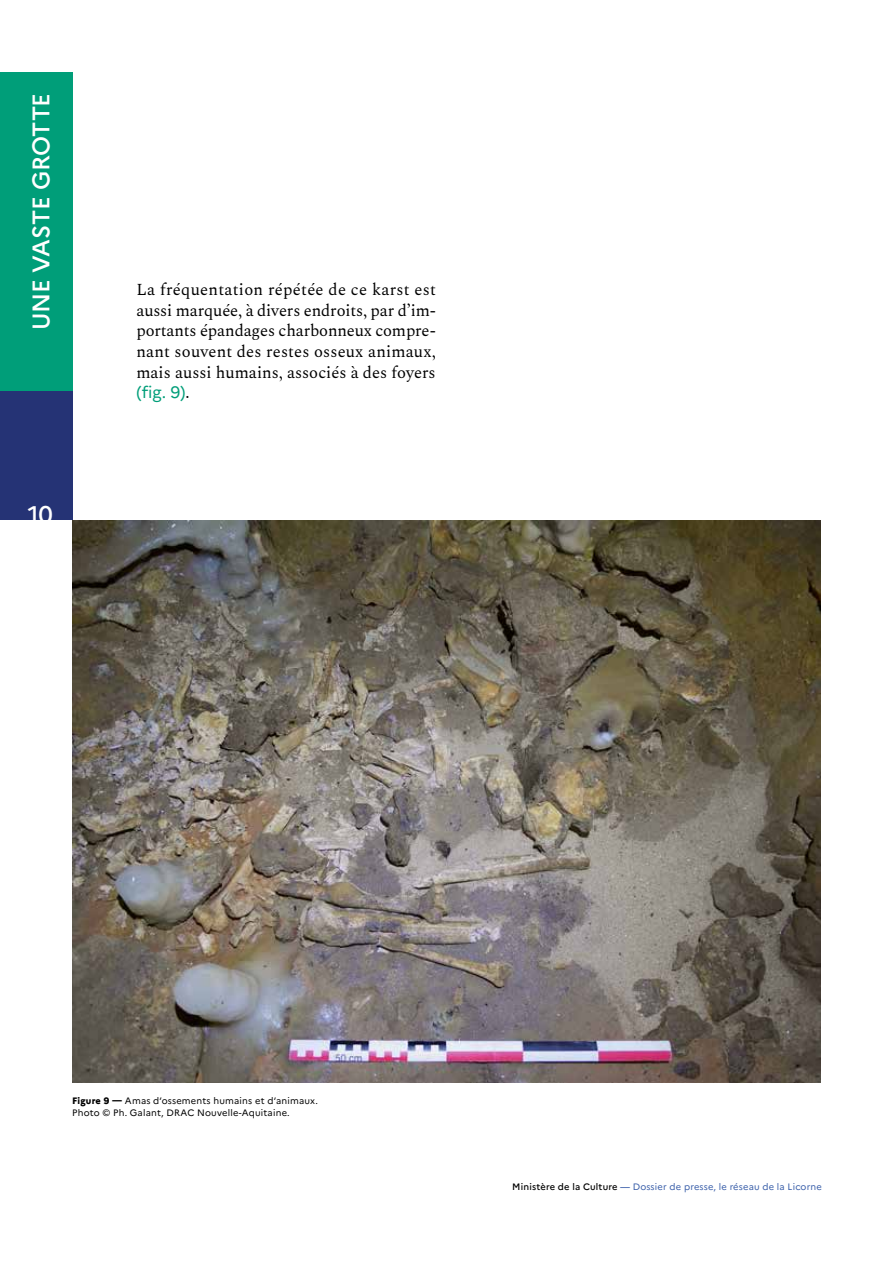
<style>
.page{position:relative;width:893px;height:1263px;background:#fff}
.page>*{position:absolute;margin:0;border:0;box-sizing:border-box;transform-origin:0 0}
.t1{font:500 24px "Marianne";letter-spacing:-.015em;color:#fff}
.t2{font:16.5px/20.7px "Spectral";color:#000;text-align:justify}
.t3{font:16.5px "Marianne";color:#009e79}
.t4{font:9.3px/12.5px "Marianne";letter-spacing:.02em;color:#000}
.t5{font:9.3px "Marianne";letter-spacing:.02em;color:#395ea9}
.s1{font-family:"Spectral";color:#000}
.s2{font-weight:800}
.s3{font-weight:500;color:#000}
.s4{font-weight:500}
</style>
<div class="page">
<img style="left:72px;top:520px;width:749px;height:562px">
<div style="left:0;top:72px;width:72px;height:320px;background:#009e79"></div>
<div style="left:0;top:392px;width:72px;height:128px;background:#253375"></div>
<h1 class="t1" style="left:26px;top:330px;width:238px;rotate:-90deg">UNE VASTE GROTTE</h1>
<h1 class="t1" style="left:28px;top:500px;width:27px">10</h1>
<p class="t2" style="left:136px;top:278px;width:301px">La fréquentation répétée de ce karst est aussi marquée, à divers endroits, par d’im&shy;portants épandages charbonneux compre&shy;nant souvent des restes osseux animaux, mais aussi humains, associés à des foyers</p>
<p class="t3" style="left:136px;top:382px;width:55px">(fig. 9)<span class="s1">.</span></p>
<p class="t4" style="left:72px;top:1094px;width:247px"><span class="s2">Figure 9 —</span> Amas d’ossements humains et d’animaux.<br>Photo © Ph. Galant, DRAC Nouvelle-Aquitaine.</p>
<p class="t5" style="left:512px;top:1181px;width:311px"><span class="s3">Ministère de la Culture</span> <span class="s4">—</span> Dossier de presse, le réseau de la Licorne</p>
</div>
